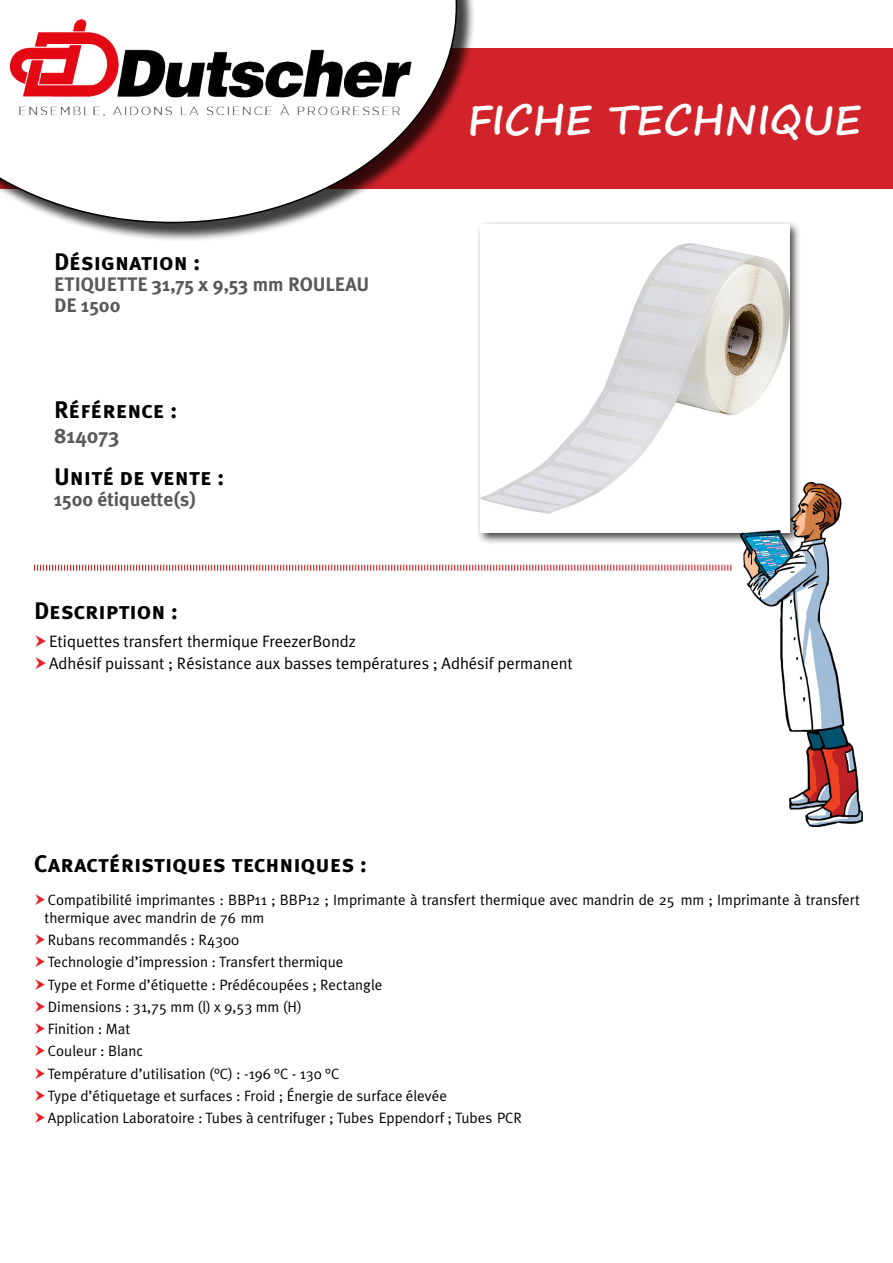
<style>
.page{position:relative;width:893px;height:1263px;background:#fff}
.page>*{position:absolute;margin:0;border:0;box-sizing:border-box;transform-origin:0 0}
.t1{font:700 40.5px "Segoe Print";color:#fff}
.t2{font:24px "Meta Plus Bold Caps";color:#000}
.t3{font:700 21px "Meta Plus";color:#58595b}
.t4{font:700 19.5px/21px "Meta Plus";color:#58595b}
.t5{font:16.5px/22.2px "Meta Plus Normal";color:#000}
.t6{font:15px/22.2px "Meta Plus Normal";color:#000}
</style>
<div class="page">
<div style="left:0;top:49px;width:893px;height:140px;background:#d2232a"></div>
<div style="left:0;top:0;width:475px;height:242px;background:#000;opacity:.75"></div>
<svg style="left:0;top:0;width:457px;height:223px"></svg>
<div style="left:476px;top:220px;width:326px;height:325px;background:#000;opacity:.75"></div>
<img style="left:480px;top:224px;width:309px;height:309px">
<svg style="left:34px;top:564px;width:698px;height:7px"></svg>
<img style="left:741px;top:483px;width:121px;height:343px">
<h2 class="t2" style="left:54px;top:248px;width:148px">Désignation :</h2>
<h3 class="t4" style="left:54px;top:274px;width:317px">ETIQUETTE 31,75 x 9,53 mm ROULEAU<br>DE 1500</h3>
<h2 class="t2" style="left:54px;top:396px;width:125px">Référence :</h2>
<h3 class="t3" style="left:54px;top:424px;width:67px">814073</h3>
<h2 class="t2" style="left:54px;top:463px;width:172px">Unité de vente :</h2>
<h3 class="t4" style="left:54px;top:489px;width:144px">1500 étiquette(s)</h3>
<h2 class="t2" style="left:34px;top:596px;width:146px">Description :</h2>
<h1 class="t1" style="left:467px;top:83px;width:395px">FICHE TECHNIQUE</h1>
<p class="t5" style="left:49px;top:630px;width:525px">Etiquettes transfert thermique FreezerBondz<br>Adhésif puissant ; Résistance aux basses températures ; Adhésif permanent</p>
<h2 class="t2" style="left:34px;top:850px;width:335px">Caractéristiques techniques :</h2>
<p class="t6" style="left:45px;top:890px;width:817px;line-height:18px">Compatibilité imprimantes : BBP11 ; BBP12 ; Imprimante à transfert thermique avec mandrin de 25 mm ; Imprimante à transfert thermique avec mandrin de 76 mm</p>
<p class="t6" style="left:48px;top:929px;width:476px">Rubans recommandés : R4300<br>Technologie d’impression : Transfert thermique<br>Type et Forme d’étiquette : Prédécoupées ; Rectangle<br>Dimensions : 31,75 mm (l) x 9,53 mm (H)<br>Finition : Mat<br>Couleur : Blanc<br>Température d’utilisation (°C) : -196 °C - 130 °C<br>Type d’étiquetage et surfaces : Froid ; Énergie de surface élevée Application Laboratoire : Tubes à centrifuger ; Tubes Eppendorf ; Tubes PCR</p>
</div>
